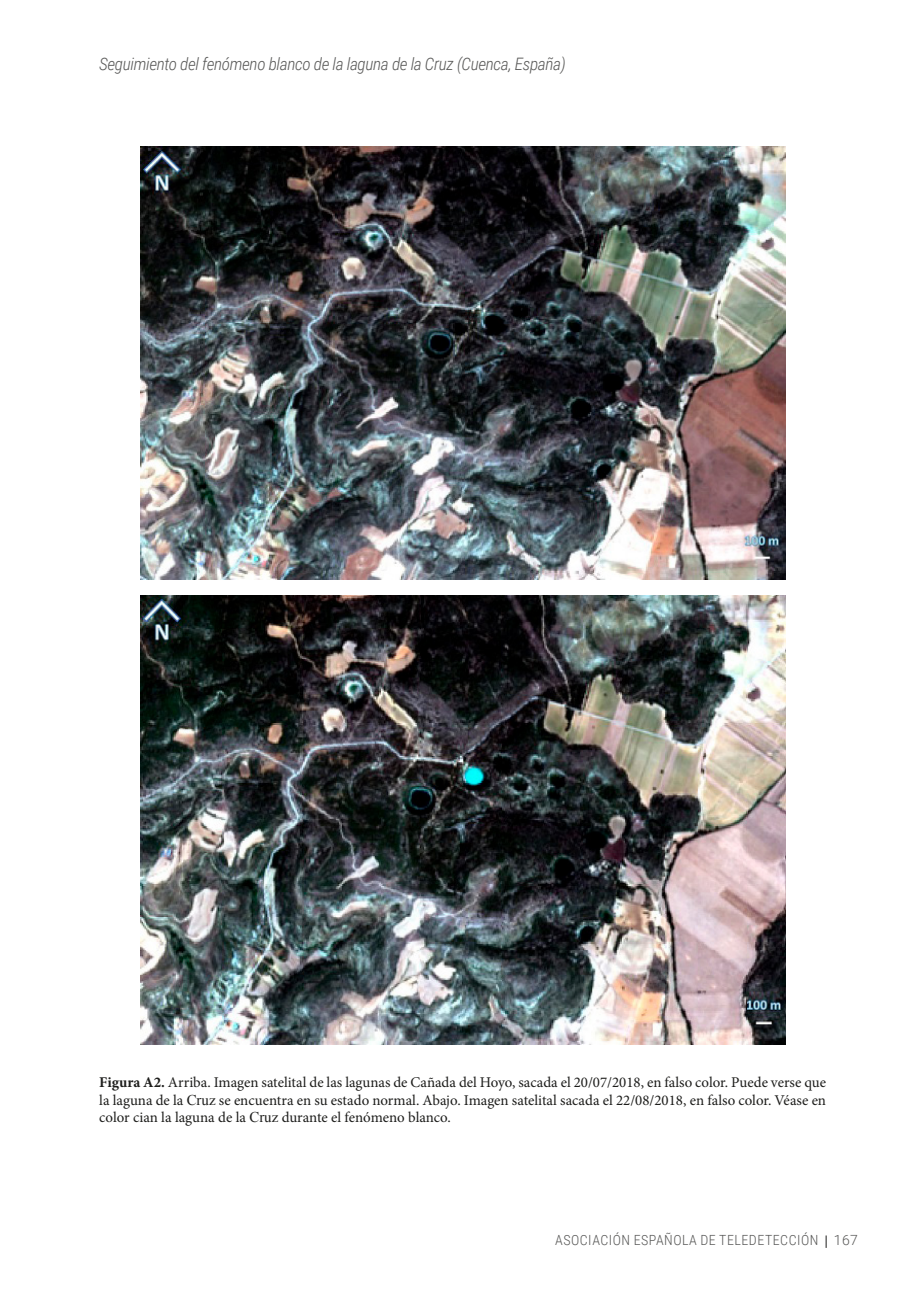
<style>
.page{position:relative;width:908px;height:1300px;background:#fff}
.page>*{position:absolute;margin:0;border:0;box-sizing:border-box;transform-origin:0 0}
.t1{font:italic 300 17.15px "Roboto Condensed";letter-spacing:-.02em;color:#575756}
.t2{font:14.88px/17.8px "Minion Pro";letter-spacing:-.005em;color:#1d1d1b;text-align:justify}
.t3{font:300 14px "Roboto Condensed";letter-spacing:.035em;color:#575756}
.t4{font:300 14px "Roboto";color:#575756}
.s1{font-weight:700}
.s2{font-family:"Times New Roman"}
</style>
<div class="page">
<svg style="left:826px;top:1235px;width:1px;height:13px"></svg>
<img style="left:140px;top:146px;width:645px;height:434px">
<img style="left:140px;top:595px;width:645px;height:449px">
<p class="t1" style="left:99px;top:52px;width:468px">Seguimiento del fenómeno blanco de la laguna de la Cruz (Cuenca, España)</p>
<p class="t2" style="left:99px;top:1073px;width:728px"><span class="s1">Figura A2.</span> Arriba. Imagen satelital de las lagunas de Cañada del Hoyo, sacada el 20/07/2018, en falso color. Puede verse que la laguna de la <span class="s2">Cruz</span> se encuentra en su estado normal. Abajo. Imagen satelital sacada el 22/08/2018, en falso color. Véase en color cian la laguna de la <span class="s2">Cruz</span> durante el fenómeno blanco.</p>
<p class="t3" style="left:555px;top:1230px;width:265px">ASOCIACIÓN ESPAÑOLA DE TELEDETECCIÓN</p>
<p class="t4" style="left:834px;top:1230px;width:26px">167</p>
</div>
